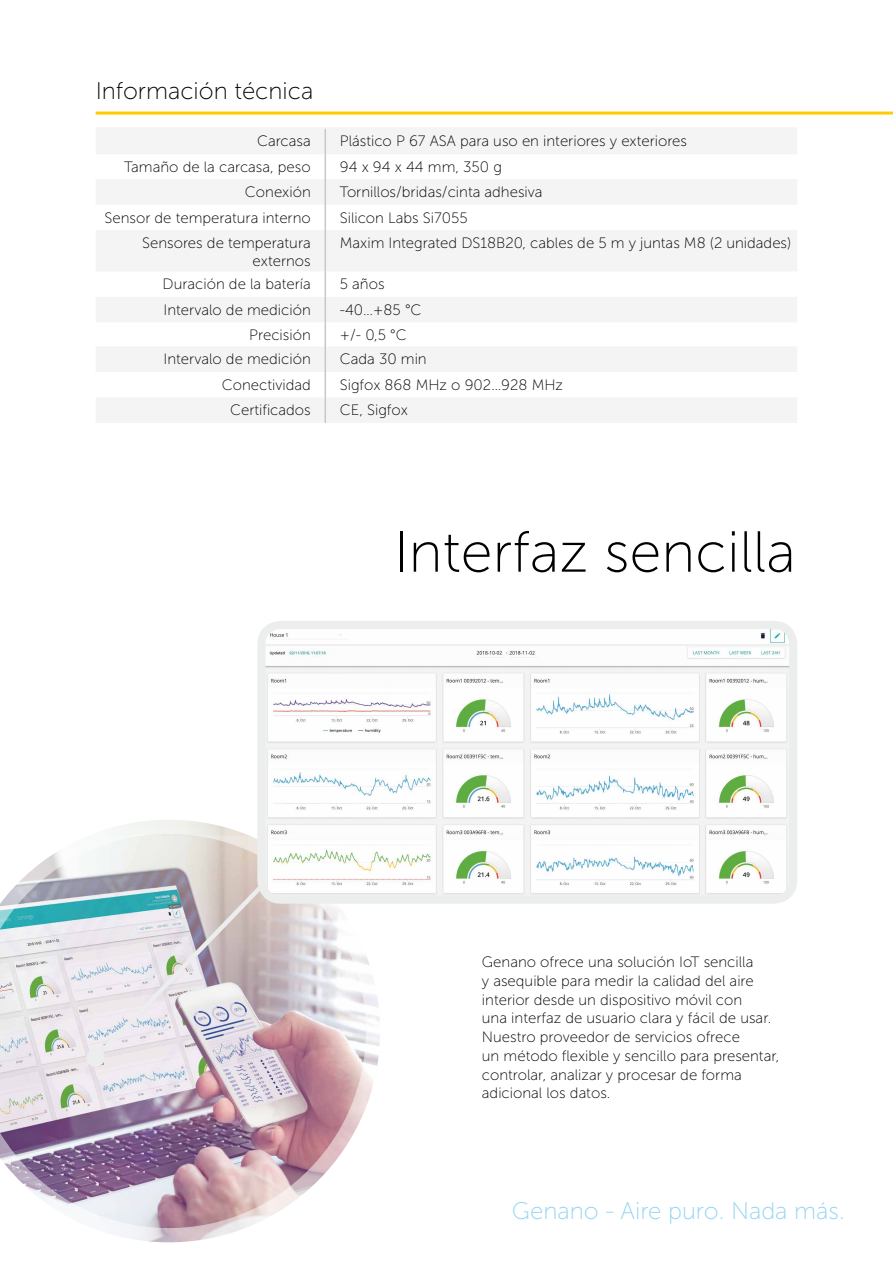
<style>
.page{position:relative;width:893px;height:1263px;background:#fff}
.page>*{position:absolute;margin:0;border:0;box-sizing:border-box;transform-origin:0 0}
.t1{font:57.75px "Museo Sans 100";color:#000}
.t2{font:24px "Museo Sans 100";color:#94d5f2}
.t3{font:24px "Museo Sans 100";color:#000}
.t4{font:15px/18.8px "Museo Sans 100";color:#000;text-align:right}
</style>
<div class="page">
<img style="left:116px;top:820px;width:264px;height:422px">
<img style="left:0;top:834px;width:366px;height:394px">
<svg style="left:85px;top:862px;width:200px;height:206px;background:#cdcacf"></svg>
<img style="left:261px;top:630px;width:527px;height:269px">
<div style="left:257px;top:621px;width:540px;height:283px;border:8px solid #eceded;border-radius:19px"></div>
<hr style="left:96px;top:112px;width:797px;height:3px;background:#fecc00">
<svg style="left:96px;top:129px;width:701px;height:294px;fill:#f4f4f5"></svg>
<hr style="left:96px;top:127px;width:229px;height:2px;background:#f4f4f5">
<hr style="left:325px;top:127px;width:472px;height:2px;background:#f4f4f5">
<hr style="left:96px;top:153px;width:229px;height:1px;background:#f4f4f5">
<hr style="left:326px;top:153px;width:471px;height:1px;background:#f4f4f5">
<svg style="left:325px;top:129px;width:1px;height:101px"></svg>
<hr style="left:325px;top:230px;width:1px;height:41px;background:#c6c7c8">
<svg style="left:325px;top:271px;width:1px;height:152px"></svg>
<h2 class="t3" style="left:96px;top:78px;width:219px">Información técnica</h2>
<p class="t4" style="left:257px;top:132px;width:55px">Carcasa</p>
<p class="t4" style="left:340px;top:132px;width:349px">Plástico P 67 ASA para uso en interiores y exteriores</p>
<p class="t4" style="left:124px;top:157px;width:188px">Tamaño de la carcasa, peso</p>
<p class="t4" style="left:340px;top:157px;width:164px">94 x 94 x 44 mm, 350 g</p>
<p class="t4" style="left:245px;top:183px;width:67px">Conexión</p>
<p class="t4" style="left:340px;top:183px;width:204px">Tornillos/bridas/cinta adhesiva</p>
<p class="t4" style="left:104px;top:208px;width:208px">Sensor de temperatura interno</p>
<p class="t4" style="left:340px;top:208px;width:129px">Silicon Labs Si7055</p>
<p class="t4" style="left:142px;top:234px;width:170px;line-height:18px">Sensores de temperatura externos</p>
<p class="t4" style="left:340px;top:234px;width:453px">Maxim Integrated DS18B20, cables de 5 m y juntas M8 (2 unidades)</p>
<p class="t4" style="left:163px;top:275px;width:150px">Duración de la batería</p>
<p class="t4" style="left:340px;top:275px;width:46px">5 años</p>
<p class="t4" style="left:164px;top:301px;width:149px">Intervalo de medición</p>
<p class="t4" style="left:340px;top:301px;width:83px">-40…+85 °C</p>
<p class="t4" style="left:249px;top:326px;width:63px">Precisión</p>
<p class="t4" style="left:340px;top:326px;width:68px">+/- 0,5 °C</p>
<p class="t4" style="left:164px;top:350px;width:149px">Intervalo de medición</p>
<p class="t4" style="left:340px;top:350px;width:88px">Cada 30 min</p>
<p class="t4" style="left:222px;top:376px;width:91px">Conectividad</p>
<p class="t4" style="left:340px;top:376px;width:225px">Sigfox 868 MHz o 902…928 MHz</p>
<p class="t4" style="left:230px;top:401px;width:82px">Certificados</p>
<p class="t4" style="left:340px;top:401px;width:70px">CE, Sigfox</p>
<h1 class="t1" style="left:394px;top:521px;width:404px">Interfaz sencilla</h1>
<p class="t4" style="left:482px;top:953px;width:299px;text-align:left">Genano ofrece una solución IoT sencilla<br>y asequible para medir la calidad del aire interior desde un dispositivo móvil con<br>una interfaz de usuario clara y fácil de usar.<br>Nuestro proveedor de servicios ofrece<br>un método flexible y sencillo para presentar, controlar, analizar y procesar de forma adicional los datos.</p>
<h2 class="t2" style="left:512px;top:1198px;width:334px">Genano - Aire puro. Nada más.</h2>
</div>
